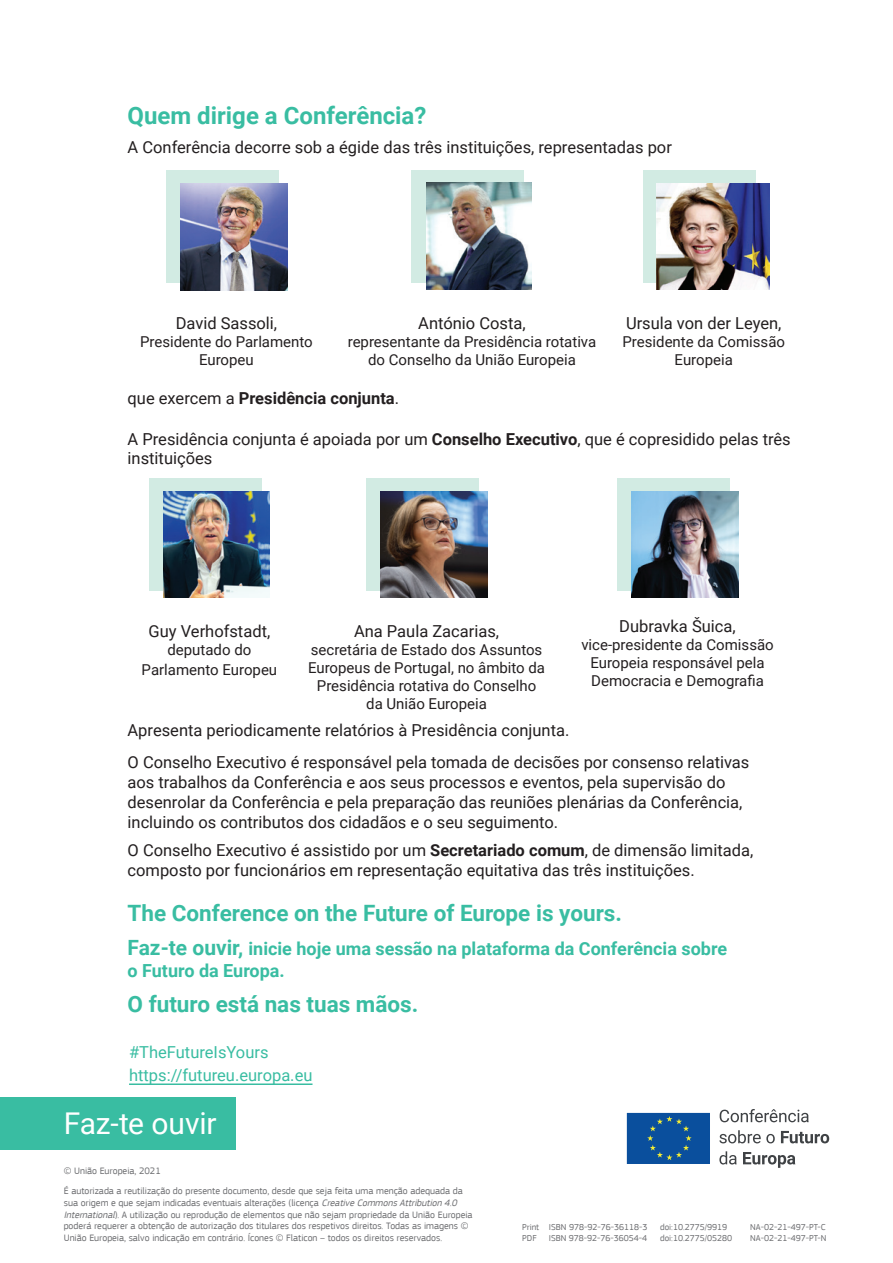
<style>
.page{position:relative;width:893px;height:1263px;background:#fff}
.page>*{position:absolute;margin:0;border:0;box-sizing:border-box;transform-origin:0 0}
.t1{font:30px "Roboto";letter-spacing:-.005em;color:#fff}
.body_text_bullets{font:700 24px "Roboto";color:#39bda2}
.body_text{font:700 22.5px "Roboto";color:#39bda2}
.body_text-2{font:700 18px/21.6px "Roboto";color:#39bda2}
.body_text-3{font:16.5px/19.8px "Roboto";color:#231f20}
.Footnote{font:16.5px "Roboto";color:#231f20}
.body_text-4{font:16.5px "Roboto";color:#39bda2}
.body_text-5{font:700 16.5px "Roboto";color:#231f20}
.body_text-6{font:15px/18px "Roboto";color:#231f20;text-align:center}
.Footnote-2{font:15px/18px "Roboto";color:#231f20;text-align:center}
.body_text-7{font:9.75px/11.7px "EC Square Sans Pro";color:#6c6d70}
.t2{font:9px "EC Square Sans Pro";color:#6c6d70}
.s1{font-weight:400}
.s2{font-weight:700}
.s3{font-size:21px}
.s4{font-style:italic}
</style>
<div class="page">
<div style="left:149px;top:478px;width:113px;height:112px;background:#d2ebe3"></div>
<img style="left:164px;top:491px;width:106px;height:106px">
<div style="left:366px;top:478px;width:113px;height:112px;background:#d2ebe3"></div>
<img style="left:381px;top:491px;width:106px;height:106px">
<div style="left:617px;top:478px;width:113px;height:112px;background:#d2ebe3"></div>
<img style="left:632px;top:491px;width:106px;height:106px">
<hr style="left:129px;top:1083px;width:183px;height:2px;background:#39bda2">
<div style="left:0;top:1098px;width:236px;height:52px;background:#39bda2"></div>
<div style="left:626px;top:1112px;width:85px;height:53px;background:#0a4f9d;border:1px solid #fff"></div>
<svg style="left:647px;top:1116px;width:45px;height:44px"></svg>
<svg style="left:720px;top:1109px;width:89px;height:13px"></svg>
<svg style="left:719px;top:1130px;width:56px;height:13px"></svg>
<svg style="left:781px;top:1131px;width:48px;height:12px"></svg>
<svg style="left:719px;top:1151px;width:18px;height:13px"></svg>
<svg style="left:743px;top:1152px;width:52px;height:16px"></svg>
<div style="left:166px;top:170px;width:113px;height:113px;background:#d2ebe3"></div>
<div style="left:411px;top:170px;width:113px;height:113px;background:#d2ebe3"></div>
<div style="left:643px;top:170px;width:113px;height:113px;background:#d2ebe3"></div>
<img style="left:180px;top:184px;width:107px;height:106px">
<img style="left:426px;top:183px;width:106px;height:107px">
<img style="left:657px;top:183px;width:112px;height:107px">
<p class="body_text_bullets" style="left:128px;top:99px;width:300px">Quem dirige a Conferência?</p>
<p class="body_text-3" style="left:128px;top:136px;width:546px">A Conferência decorre sob a égide das três instituições, representadas por</p>
<p class="body_text-3" style="left:176px;top:313px;width:103px">David Sassoli,</p>
<p class="body_text-6" style="left:140px;top:333px;width:174px">Presidente do Parlamento<br>Europeu</p>
<p class="body_text-3" style="left:418px;top:313px;width:109px">António Costa,</p>
<p class="body_text-6" style="left:348px;top:333px;width:250px">representante da Presidência rotativa do Conselho da União Europeia</p>
<p class="body_text-3" style="left:626px;top:313px;width:157px">Ursula von der Leyen,</p>
<p class="body_text-6" style="left:622px;top:333px;width:164px">Presidente da Comissão<br>Europeia</p>
<p class="body_text-5" style="left:128px;top:386px;width:273px"><span class="s1">que exercem a</span> Presidência conjunta<span class="s1">.</span></p>
<p class="body_text-3" style="left:128px;top:428px;width:665px">A Presidência conjunta é apoiada por um <span class="s2">Conselho Executivo</span>, que é copresidido pelas três instituições</p>
<p class="body_text-3" style="left:149px;top:621px;width:123px">Guy Verhofstadt,</p>
<p class="body_text-6" style="left:142px;top:639px;width:137px;line-height:19.8px">deputado do<br>Parlamento Europeu</p>
<p class="body_text-3" style="left:354px;top:621px;width:147px">Ana Paula Zacarias,</p>
<p class="body_text-6" style="left:308px;top:640px;width:239px">secretária de Estado dos Assuntos<br>Europeus de Portugal, no âmbito da<br>Presidência rotativa do Conselho da União Europeia</p>
<p class="Footnote" style="left:619px;top:615px;width:118px">Dubravka Šuica,</p>
<p class="Footnote-2" style="left:581px;top:635px;width:194px">vice-presidente da Comissão<br>Europeia responsável pela<br>Democracia e Demografia</p>
<p class="Footnote" style="left:128px;top:718px;width:443px">Apresenta periodicamente relatórios à Presidência conjunta.</p>
<p class="body_text-3" style="left:128px;top:752px;width:623px">O Conselho Executivo é responsável pela tomada de decisões por consenso relativas aos trabalhos da Conferência e aos seus processos e eventos, pela supervisão do desenrolar da Conferência e pela preparação das reuniões plenárias da Conferência, incluindo os contributos dos cidadãos e o seu seguimento.</p>
<p class="body_text-3" style="left:128px;top:840px;width:627px">O Conselho Executivo é assistido por um <span class="s2">Secretariado comum</span>, de dimensão limitada, composto por funcionários em representação equitativa das três instituições.</p>
<p class="body_text" style="left:128px;top:898px;width:496px">The Conference on the Future of Europe is yours.</p>
<p class="body_text-2" style="left:128px;top:937px;width:601px"><span class="s3">Faz-te ouvir,</span> inicie hoje uma sessão na plataforma da Conferência sobre o Futuro da Europa.</p>
<p class="body_text" style="left:128px;top:988px;width:292px">O futuro está nas tuas mãos.</p>
<p class="body_text-4" style="left:129px;top:1040px;width:141px">#TheFutureIsYours</p>
<p class="body_text-4" style="left:129px;top:1064px;width:185px">https://futureu.europa.eu</p>
<h1 class="t1" style="left:64px;top:1102px;width:154px">Faz-te ouvir</h1>
<p class="body_text-7" style="left:64px;top:1165px;width:98px">© União Europeia, 2021</p>
<p class="body_text-7" style="left:64px;top:1185px;width:410px">É autorizada a reutilização do presente documento, desde que seja feita uma menção adequada da sua origem e que sejam indicadas eventuais alterações (licença <span class="s4">Creative CommonsAttribution 4.0<br>International</span>). A utilização ou reprodução de elementos que não sejam propriedade da União Europeia poderá requerer a obtenção de autorização dos titulares dos respetivos direitos. Todas as imagens © União Europeia, salvo indicação em contrário. Ícones © Flaticon – todos os direitos reservados.</p>
<p class="t2" style="left:522px;top:1222px;width:127px">Print ISBN 978-92-76-36118-3</p>
<p class="t2" style="left:660px;top:1222px;width:68px">doi:10.2775/9919</p>
<p class="t2" style="left:750px;top:1222px;width:77px">NA-02-21-497-PT-C</p>
<p class="t2" style="left:522px;top:1233px;width:16px">PDF</p>
<p class="t2" style="left:549px;top:1233px;width:100px">ISBN 978-92-76-36054-4</p>
<p class="t2" style="left:660px;top:1233px;width:73px">doi:10.2775/05280</p>
<p class="t2" style="left:750px;top:1233px;width:78px">NA-02-21-497-PT-N</p>
</div>
